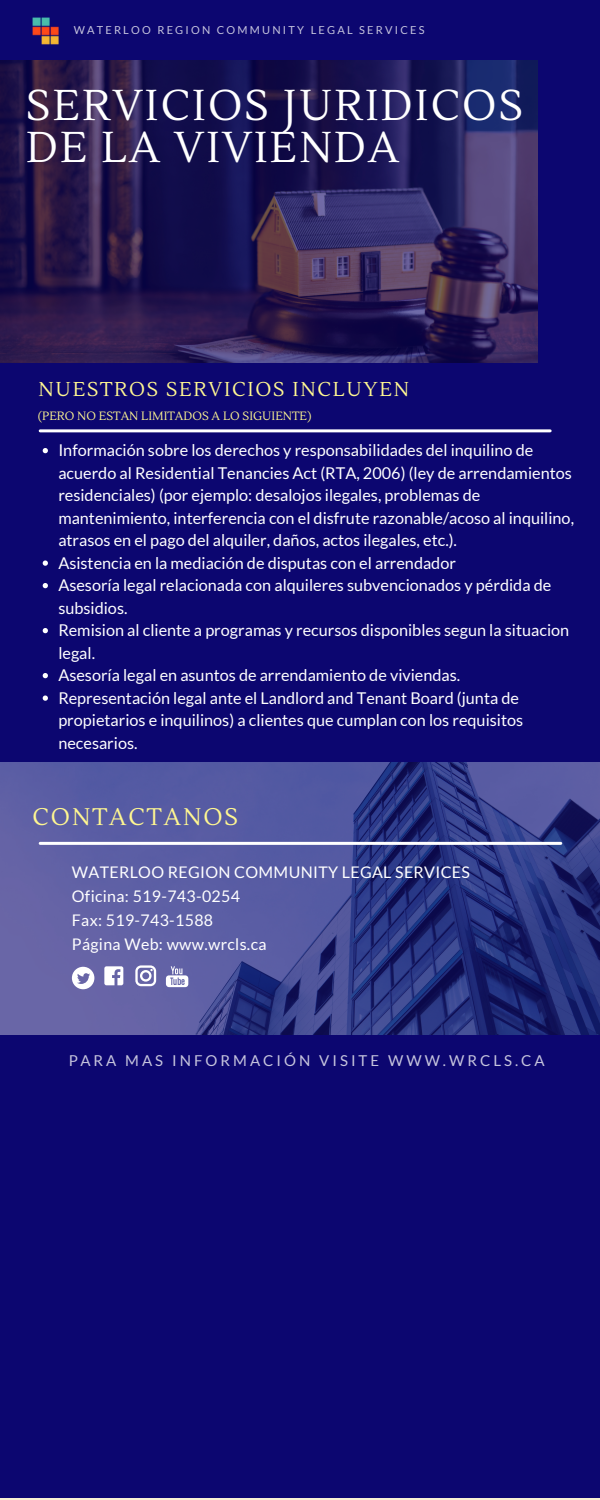
<style>
.page{position:relative;width:600px;height:1500px;background:#0c0670}
.page>*{position:absolute;margin:0;border:0;box-sizing:border-box;transform-origin:0 0}
.t1{font:43px/42.8px "Lustria";letter-spacing:.05em;color:#fff}
.t2{font:24px "Lustria";letter-spacing:.085em;color:#fff791}
.t3{font:20px "Lustria";letter-spacing:.085em;color:#fff791}
.t4{font:16.3px/22.5px "Lato";color:#fff}
.t5{font:16px "Lato";letter-spacing:.02em;color:#fff}
.t6{font:15px "Lato";letter-spacing:.2em;color:#fff}
.t7{font:12px "Lustria";color:#fff791}
.t8{font:11px "Lato";letter-spacing:.2em;color:#fff}
</style>
<div class="page">
<img style="left:1px;top:763px;width:599px;height:271px">
<svg style="left:43px;top:448px;width:5px;height:5px"></svg>
<svg style="left:43px;top:561px;width:5px;height:5px"></svg>
<svg style="left:43px;top:583px;width:5px;height:5px"></svg>
<svg style="left:43px;top:628px;width:5px;height:5px"></svg>
<svg style="left:43px;top:673px;width:5px;height:5px"></svg>
<svg style="left:43px;top:696px;width:5px;height:5px"></svg>
<hr style="left:0;top:1498px;width:600px;height:2px;background:#f8f0d4">
<img style="left:32px;top:17px;width:27px;height:28px">
<svg style="left:104px;top:966px;width:19px;height:19px"></svg>
<svg style="left:72px;top:967px;width:22px;height:22px"></svg>
<hr style="left:40px;top:429px;width:510px;height:3px;background:#fff">
<hr style="left:40px;top:842px;width:521px;height:3px;background:#fff">
<svg style="left:166px;top:966px;width:22px;height:21px"></svg>
<svg style="left:135px;top:965px;width:21px;height:21px"></svg>
<img style="left:0;top:60px;width:538px;height:303px">
<p class="t8" style="left:74px;top:23px;width:352px">WATERLOO REGION COMMUNITY LEGAL SERVICES</p>
<p class="t1" style="left:26px;top:85px;width:499px">SERVICIOS JURIDICOS<br>DE LA VIVIENDA</p>
<p class="t3" style="left:39px;top:376px;width:372px">NUESTROS SERVICIOS INCLUYEN</p>
<p class="t7" style="left:38px;top:409px;width:275px">(PERO NO ESTAN LIMITADOS A LO SIGUIENTE)</p>
<p class="t4" style="left:58px;top:439px;width:517px">Información sobre los derechos y responsabilidades del inquilino de acuerdo al Residential Tenancies Act (RTA, 2006) (ley de arrendamientos residenciales) (por ejemplo: desalojos ilegales, problemas de mantenimiento, interferencia con el disfrute razonable/acoso al inquilino, atrasos en el pago del alquiler, daños, actos ilegales, etc.).</p>
<p class="t4" style="left:58px;top:551px;width:399px">Asistencia en la mediación de disputas con el arrendador</p>
<p class="t4" style="left:58px;top:574px;width:494px">Asesoría legal relacionada con alquileres subvencionados y pérdida de subsidios.</p>
<p class="t4" style="left:58px;top:619px;width:512px">Remision al cliente a programas y recursos disponibles segun la situacion legal.</p>
<p class="t4" style="left:58px;top:664px;width:404px">Asesoría legal en asuntos de arrendamiento de viviendas.</p>
<p class="t4" style="left:58px;top:686px;width:466px">Representación legal ante el Landlord and Tenant Board (junta de propietarios e inquilinos) a clientes que cumplan con los requisitos necesarios.</p>
<p class="t2" style="left:32px;top:802px;width:207px">CONTACTANOS</p>
<p class="t5" style="left:72px;top:862px;width:400px">WATERLOO REGION COMMUNITY LEGAL SERVICES</p>
<p class="t5" style="left:72px;top:886px;width:170px">Oficina: 519-743-0254</p>
<p class="t5" style="left:72px;top:910px;width:143px">Fax: 519-743-1588</p>
<p class="t5" style="left:72px;top:934px;width:196px">Página Web: www.wrcls.ca</p>
<p class="t6" style="left:68px;top:1051px;width:478px">PARA MAS INFORMACIÓN VISITE WWW.WRCLS.CA</p>
</div>
